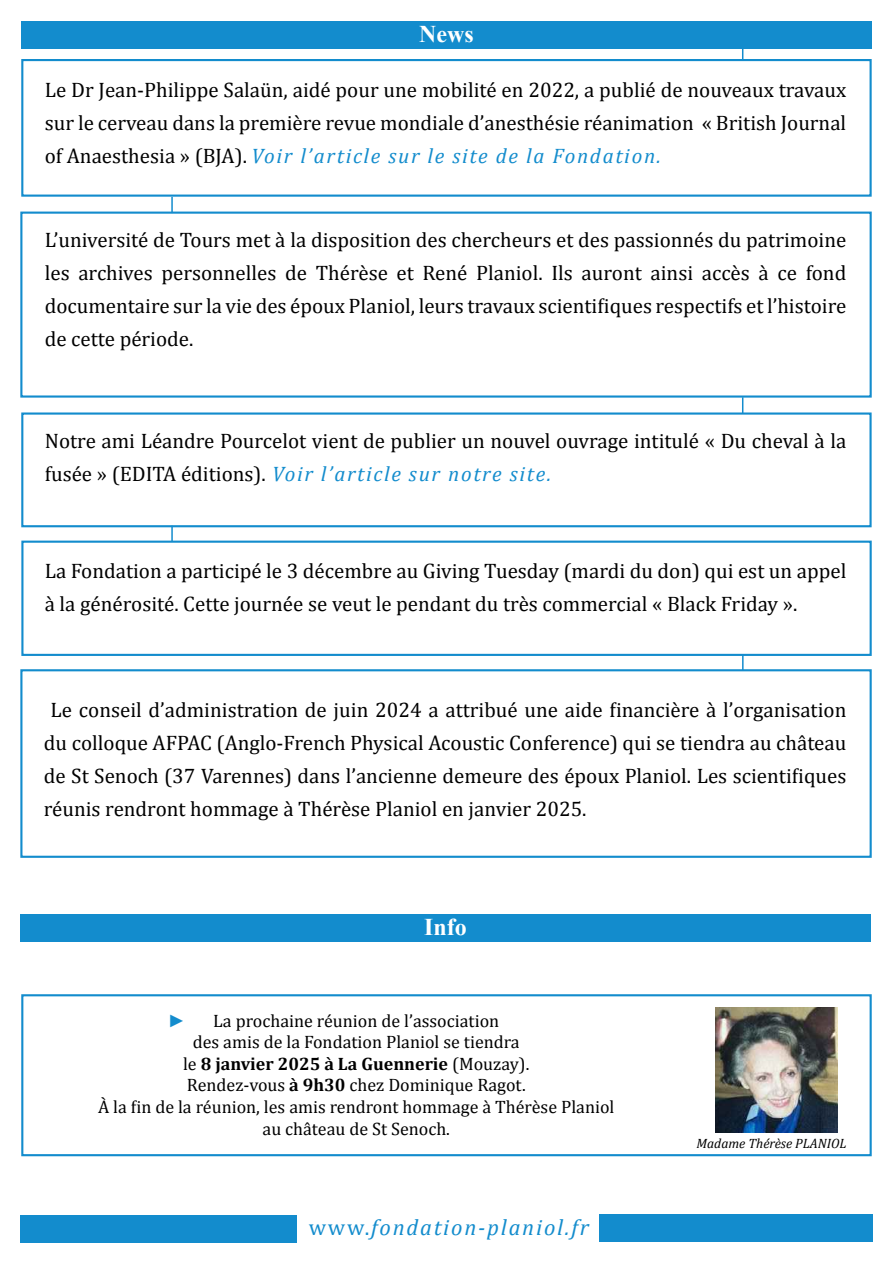
<style>
.page{position:relative;width:893px;height:1263px;background:#fff}
.page>*{position:absolute;margin:0;border:0;box-sizing:border-box;transform-origin:0 0}
.t1{font:700 24px "Times New Roman";color:#fff}
.t2{font:italic 22.5px "Cambria";letter-spacing:.08em;color:#138ccd}
.t3{font:21px/33px "Cambria";color:#000;text-align:justify}
.t4{font:18px/21.6px "Cambria";color:#000;text-align:center}
.t5{font:18px "Times New Roman";color:#138ccd}
.t6{font:italic 13.5px "Cambria";color:#000}
.s1{font-style:italic;color:#138ccd}
.s2{font-weight:700}
.s3{font-style:normal}
</style>
<div class="page">
<div style="left:21px;top:21px;width:851px;height:27px;background:#138ccd"></div>
<div style="left:20px;top:914px;width:851px;height:27px;background:#138ccd"></div>
<div style="left:21px;top:59px;width:851px;height:138px;border:2px solid #138ccd"></div>
<div style="left:20px;top:212px;width:852px;height:186px;border:2px solid #138ccd"></div>
<div style="left:21px;top:412px;width:851px;height:115px;border:2px solid #138ccd"></div>
<div style="left:20px;top:669px;width:852px;height:189px;border:2px solid #138ccd"></div>
<div style="left:21px;top:541px;width:851px;height:115px;border:2px solid #138ccd"></div>
<div style="left:21px;top:994px;width:851px;height:162px;border:2px solid #138ccd"></div>
<img style="left:716px;top:1008px;width:121px;height:124px">
<svg style="left:742px;top:48px;width:1px;height:12px"></svg>
<svg style="left:742px;top:397px;width:1px;height:16px"></svg>
<svg style="left:742px;top:654px;width:2px;height:16px"></svg>
<svg style="left:171px;top:197px;width:2px;height:16px"></svg>
<svg style="left:171px;top:526px;width:2px;height:15px"></svg>
<div style="left:21px;top:1215px;width:276px;height:27px;background:#138ccd"></div>
<div style="left:599px;top:1214px;width:274px;height:27px;background:#138ccd"></div>
<p class="t1" style="left:419px;top:18px;width:56px">News</p>
<p class="t3" style="left:45px;top:73px;width:803px">Le Dr Jean-Philippe Salaün, aidé pour une mobilité en 2022, a publié de nouveaux travaux sur le cerveau dans la première revue mondiale d’anesthésie réanimation « British Journal of Anaesthesia » (BJA). <span class="s1">Voir l’article sur le site de la Fondation.</span></p>
<p class="t3" style="left:45px;top:224px;width:803px">L’université de Tours met à la disposition des chercheurs et des passionnés du patrimoine les archives personnelles de Thérèse et René Planiol. Ils auront ainsi accès à ce fond documentaire sur la vie des époux Planiol, leurs travaux scientifiques respectifs et l’histoire de cette période.</p>
<p class="t3" style="left:45px;top:424px;width:803px">Notre ami Léandre Pourcelot vient de publier un nouvel ouvrage intitulé « Du cheval à la fusée » (EDITA éditions). <span class="s1">Voir l’article sur notre site.</span></p>
<p class="t3" style="left:45px;top:554px;width:803px">La Fondation a participé le 3 décembre au Giving Tuesday (mardi du don) qui est un appel à la générosité. Cette journée se veut le pendant du très commercial « Black Friday ».</p>
<p class="t3" style="left:44px;top:693px;width:804px;text-indent:7px">Le conseil d’administration de juin 2024 a attribué une aide financière à l’organisation du colloque AFPAC (Anglo-French Physical Acoustic Conference) qui se tiendra au château de St Senoch (37 Varennes) dans l’ancienne demeure des époux Planiol. Les scientifiques réunis rendront hommage à Thérèse Planiol en janvier 2025.</p>
<p class="t1" style="left:424px;top:910px;width:44px">Info</p>
<p class="t4" style="left:98px;top:1009px;width:518px">La prochaine réunion de l’association<br>des amis de la Fondation Planiol se tiendra<br>le <span class="s2">8 janvier 2025 à La Guennerie</span> (Mouzay).<br>Rendez-vous <span class="s2">à 9h30</span> chez Dominique Ragot.<br>À la fin de la réunion, les amis rendront hommage à Thérèse Planiol au château de St Senoch.</p>
<p class="t5" style="left:168px;top:1009px;width:19px">►</p>
<p class="t2" style="left:309px;top:1211px;width:282px"><span class="s3">www.</span>fondation-planiol.fr</p>
<p class="t6" style="left:696px;top:1134px;width:152px">Madame Thérèse PLANIOL</p>
</div>
